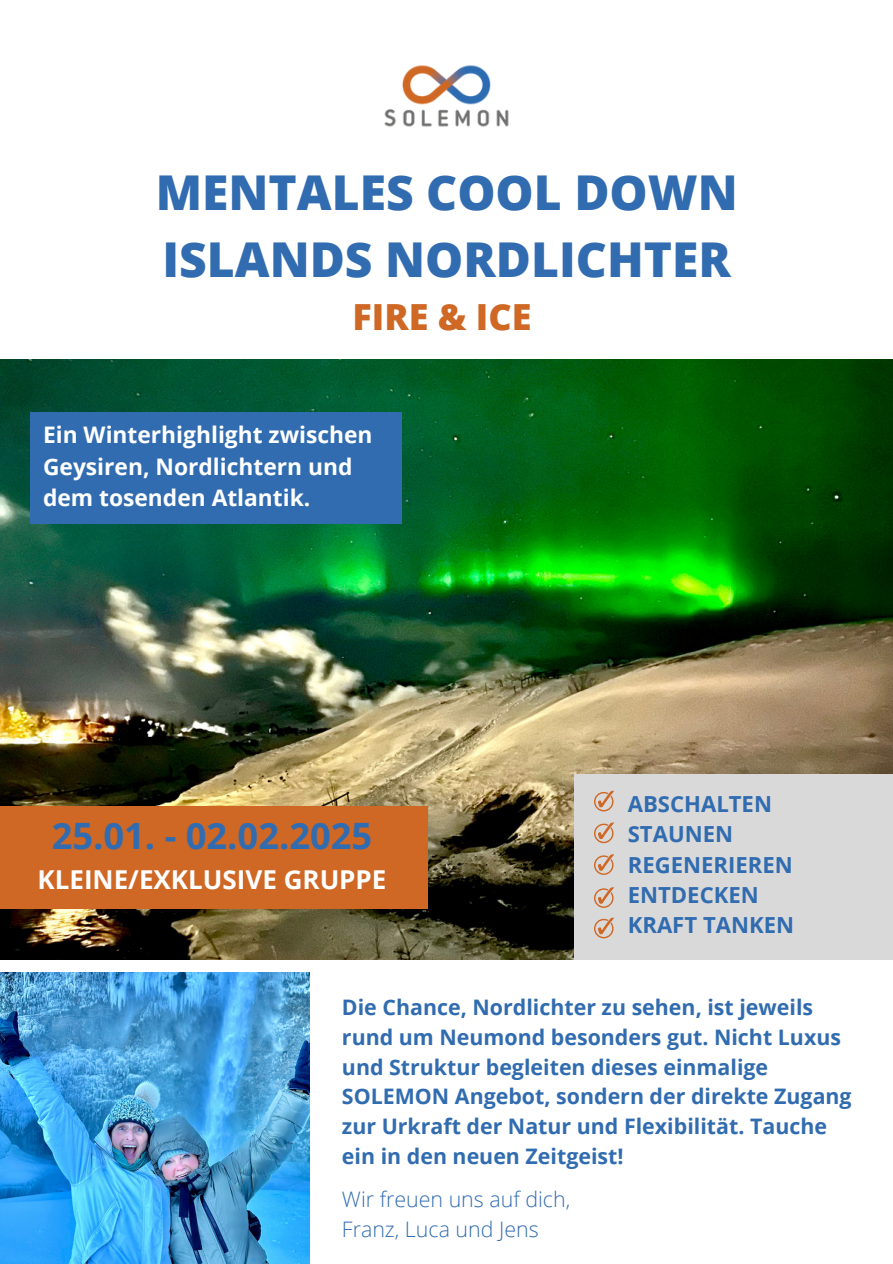
<style>
.page{position:relative;width:893px;height:1264px;background:#fff}
.page>*{position:absolute;margin:0;border:0;box-sizing:border-box;transform-origin:0 0}
.t1{font:800 48px/66.3px "Open Sans";color:#316cb0}
.t2{font:700 36.3px "Open Sans";color:#316cb0}
.t3{font:800 36px "Open Sans";color:#cf6825}
.t4{font:700 25.95px "Open Sans";color:#fff}
.t5{font:700 22.8px/31.5px "Open Sans";color:#fff}
.t6{font:700 22.05px/30.5px "Open Sans";color:#316cb0}
.t7{font:700 21.3px/29.8px "Open Sans";color:#316cb0}
.t8{font:300 21.3px "Open Sans";color:#316cb0}
</style>
<div class="page">
<img style="left:384px;top:65px;width:125px;height:62px">
<img style="left:1px;top:360px;width:891px;height:599px">
<div style="left:573px;top:774px;width:319px;height:186px;background:#d9d9d9"></div>
<svg style="left:594px;top:790px;width:20px;height:21px"></svg>
<svg style="left:594px;top:822px;width:20px;height:21px"></svg>
<svg style="left:594px;top:854px;width:20px;height:20px"></svg>
<svg style="left:594px;top:887px;width:20px;height:20px"></svg>
<svg style="left:594px;top:917px;width:20px;height:21px"></svg>
<div style="left:0;top:806px;width:428px;height:102px;background:#cf6825"></div>
<div style="left:31px;top:412px;width:371px;height:112px;background:#316cb0"></div>
<img style="left:0;top:972px;width:309px;height:291px">
<p class="t1" style="left:156px;top:158px;width:583px">MENTALES COOL DOWN<br>ISLANDS NORDLICHTER</p>
<p class="t3" style="left:352px;top:291px;width:181px">FIRE &amp; ICE</p>
<p class="t5" style="left:43px;top:418px;width:331px">Ein Winterhighlight zwischen<br>Geysiren, Nordlichtern und dem tosenden Atlantik.</p>
<h4 class="t2" style="left:52px;top:810px;width:322px">25.01. - 02.02.2025</h4>
<h4 class="t4" style="left:37px;top:861px;width:350px">KLEINE/EXKLUSIVE GRUPPE</h4>
<p class="t6" style="left:627px;top:788px;width:168px">ABSCHALTEN<br>STAUNEN<br>REGENERIEREN<br>ENTDECKEN<br>KRAFT TANKEN</p>
<h2 class="t7" style="left:342px;top:991px;width:511px">Die Chance, Nordlichter zu sehen, ist jeweils rund um Neumond besonders gut. Nicht Luxus und Struktur begleiten dieses einmalige SOLEMON Angebot, sondern der direkte Zugang zur Urkraft der Natur und Flexibilität. Tauche ein in den neuen Zeitgeist!</h2>
<h3 class="t8" style="left:342px;top:1184px;width:230px">Wir freuen uns auf dich,</h3>
<p class="t8" style="left:342px;top:1214px;width:198px">Franz, Luca und Jens</p>
</div>
